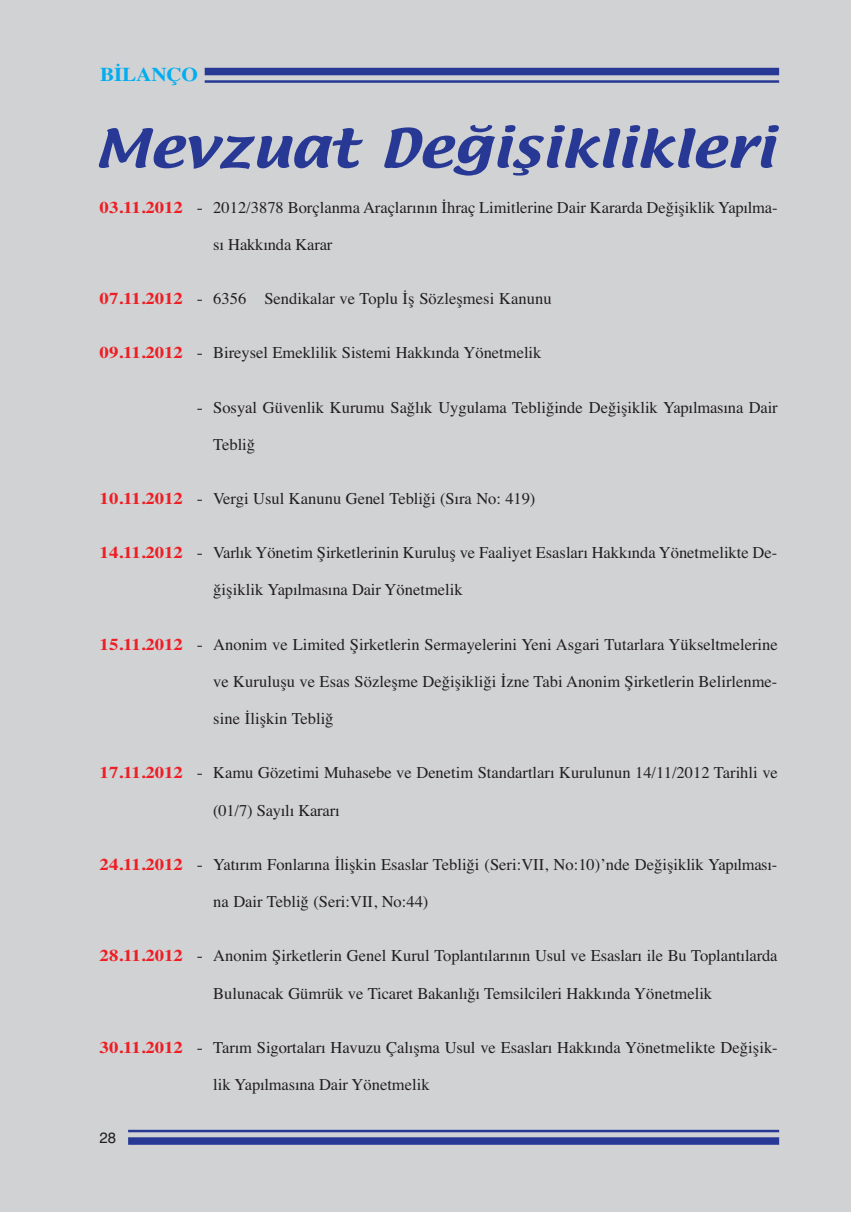
<style>
.page{position:relative;width:851px;height:1212px;background:#fff}
.page>*{position:absolute;margin:0;border:0;box-sizing:border-box;transform-origin:0 0}
.t1{font:47.25px "Textile TU Regular";color:#273895;scale:1.23 1}
.t2{font:700 19.5px "Times TU";letter-spacing:-.01em;color:#00aeef;scale:1.09 1}
.t3{font:16.5px "Times TU";color:#231f20;scale:1.13 1}
.t4{font:16.5px "Times TU";color:#231f20}
.t5{font:15px "Helvetica TU";color:#231f20}
.s1{font-weight:700;color:#ee1e24}
</style>
<div class="page">
<div style="left:0;top:0;width:850px;height:1212px;background:#d1d2d4"></div>
<hr style="left:128px;top:1130px;width:651px;height:2px;background:#273895">
<div style="left:128px;top:1137px;width:651px;height:8px;background:#273895"></div>
<div style="left:205px;top:68px;width:574px;height:7px;background:#273895"></div>
<hr style="left:205px;top:80px;width:574px;height:3px;background:#273895">
<p class="t2" style="left:100px;top:63px;width:91px">BİLANÇO</p>
<h1 class="t1" style="left:94px;top:124px;width:554px">Mevzuat Değişiklikleri</h1>
<p class="t3" style="left:100px;top:197px;width:601px"><span class="s1">03.11.2012</span> - 2012/3878 Borçlanma Araçlarının İhraç Limitlerine Dair Kararda Değişiklik Yapılma-</p>
<p class="t4" style="left:213px;top:235px;width:121px">sı Hakkında Karar</p>
<p class="t3" style="left:100px;top:289px;width:401px"><span class="s1">07.11.2012</span> - 6356 Sendikalar ve Toplu İş Sözleşmesi Kanunu</p>
<p class="t3" style="left:100px;top:343px;width:392px"><span class="s1">09.11.2012</span> - Bireysel Emeklilik Sistemi Hakkında Yönetmelik</p>
<p class="t3" style="left:197px;top:397px;width:515px">- Sosyal Güvenlik Kurumu Sağlık Uygulama Tebliğinde Değişiklik Yapılmasına Dair</p>
<p class="t4" style="left:213px;top:434px;width:43px">Tebliğ</p>
<p class="t3" style="left:100px;top:489px;width:387px"><span class="s1">10.11.2012</span> - Vergi Usul Kanunu Genel Tebliği (Sıra No: 419)</p>
<p class="t3" style="left:100px;top:543px;width:601px"><span class="s1">14.11.2012</span> - Varlık Yönetim Şirketlerinin Kuruluş ve Faaliyet Esasları Hakkında Yönetmelikte De-</p>
<p class="t4" style="left:213px;top:580px;width:251px">ğişiklik Yapılmasına Dair Yönetmelik</p>
<p class="t3" style="left:100px;top:634px;width:601px"><span class="s1">15.11.2012</span> - Anonim ve Limited Şirketlerin Sermayelerini Yeni Asgari Tutarlara Yükseltmelerine</p>
<p class="t4" style="left:213px;top:671px;width:565px">ve Kuruluşu ve Esas Sözleşme Değişikliği İzne Tabi Anonim Şirketlerin Belirlenme-</p>
<p class="t4" style="left:213px;top:709px;width:122px">sine İlişkin Tebliğ</p>
<p class="t3" style="left:100px;top:763px;width:601px"><span class="s1">17.11.2012</span> - Kamu Gözetimi Muhasebe ve Denetim Standartları Kurulunun 14/11/2012 Tarihli ve</p>
<p class="t4" style="left:213px;top:800px;width:128px">(01/7) Sayılı Kararı</p>
<p class="t3" style="left:100px;top:854px;width:601px"><span class="s1">24.11.2012</span> - Yatırım Fonlarına İlişkin Esaslar Tebliği (Seri:VII, No:10)’nde Değişiklik Yapılması-</p>
<p class="t4" style="left:213px;top:892px;width:217px">na Dair Tebliğ (Seri:VII, No:44)</p>
<p class="t3" style="left:100px;top:946px;width:601px"><span class="s1">28.11.2012</span> - Anonim Şirketlerin Genel Kurul Toplantılarının Usul ve Esasları ile Bu Toplantılarda</p>
<p class="t4" style="left:213px;top:983px;width:500px">Bulunacak Gümrük ve Ticaret Bakanlığı Temsilcileri Hakkında Yönetmelik</p>
<p class="t3" style="left:100px;top:1037px;width:601px"><span class="s1">30.11.2012</span> - Tarım Sigortaları Havuzu Çalışma Usul ve Esasları Hakkında Yönetmelikte Değişik-</p>
<p class="t4" style="left:213px;top:1074px;width:218px">lik Yapılmasına Dair Yönetmelik</p>
<p class="t5" style="left:100px;top:1129px;width:18px">28</p>
</div>
